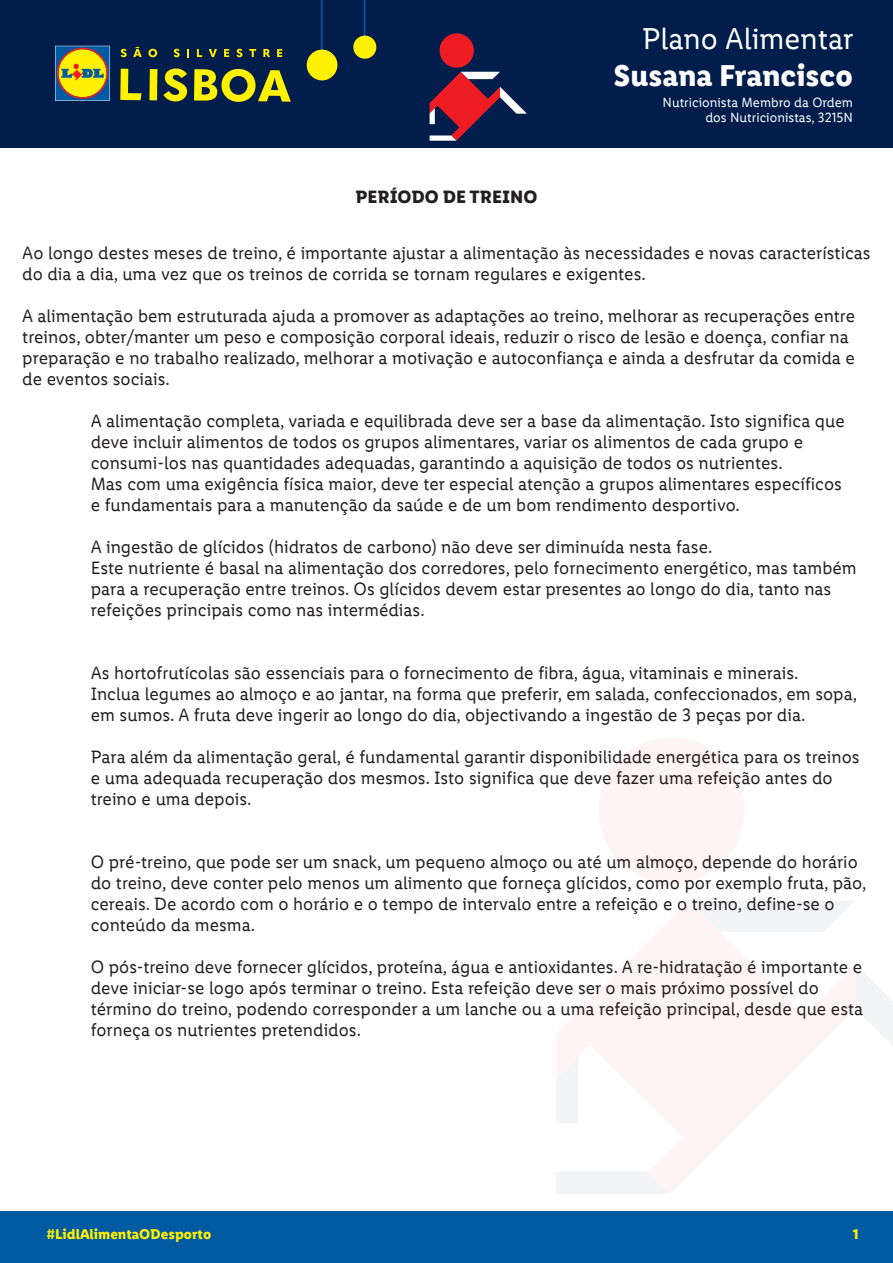
<style>
.page{position:relative;width:893px;height:1263px;background:#fff}
.page>*{position:absolute;margin:0;border:0;box-sizing:border-box;transform-origin:0 0}
.t1{font:700 30.3px "Lidl Font Pro";color:#fff}
.t2{font:30.3px "Lidl Font Pro";color:#fff}
.t3{font:18px/21px "Lidl Font Pro";color:#231f20}
.t4{font:700 18px "Lidl Font Pro";color:#231f20}
.t5{font:700 14.25px "Lidl Font Pro";color:#fff101}
.t6{font:13.5px/15.1px "Lidl Font Pro";color:#fff;text-align:right}
</style>
<div class="page">
<svg style="left:557px;top:902px;width:298px;height:291px"></svg>
<svg style="left:557px;top:1056px;width:21px;height:67px"></svg>
<div style="left:599px;top:737px;width:145px;height:146px;background:#fef4f4;border-radius:50%"></div>
<svg style="left:856px;top:966px;width:37px;height:79px"></svg>
<svg style="left:689px;top:901px;width:166px;height:31px"></svg>
<svg style="left:557px;top:1171px;width:113px;height:22px"></svg>
<div style="left:0;top:0;width:893px;height:148px;background:#001d4b"></div>
<svg style="left:120px;top:69px;width:21px;height:31px"></svg>
<div style="left:149px;top:69px;width:8px;height:31px;background:#fff101"></div>
<svg style="left:163px;top:68px;width:24px;height:34px"></svg>
<svg style="left:194px;top:69px;width:97px;height:33px"></svg>
<svg style="left:121px;top:49px;width:6px;height:8px"></svg>
<svg style="left:133px;top:47px;width:9px;height:10px"></svg>
<svg style="left:148px;top:49px;width:9px;height:8px"></svg>
<svg style="left:174px;top:49px;width:6px;height:8px"></svg>
<svg style="left:187px;top:49px;width:2px;height:8px"></svg>
<svg style="left:197px;top:49px;width:5px;height:8px"></svg>
<svg style="left:209px;top:49px;width:8px;height:8px"></svg>
<svg style="left:224px;top:49px;width:5px;height:8px"></svg>
<svg style="left:236px;top:49px;width:6px;height:8px"></svg>
<svg style="left:249px;top:49px;width:7px;height:8px"></svg>
<svg style="left:263px;top:49px;width:7px;height:8px"></svg>
<svg style="left:277px;top:49px;width:5px;height:8px"></svg>
<svg style="left:55px;top:46px;width:55px;height:55px;background:#9fa247"></svg>
<hr style="left:321px;top:0;width:2px;height:65px;background:#015aa2">
<div style="left:307px;top:50px;width:30px;height:30px;background:#fff101;border-radius:50%"></div>
<hr style="left:364px;top:0;width:1px;height:47px;background:#015aa2">
<div style="left:353px;top:36px;width:23px;height:23px;background:#fff101;border-radius:50%"></div>
<div style="left:440px;top:33px;width:34px;height:35px;background:#ee1d23;border-radius:50%"></div>
<svg style="left:430px;top:72px;width:97px;height:69px"></svg>
<div style="left:0;top:1211px;width:893px;height:52px;background:#015aa2"></div>
<p class="t4" style="left:356px;top:186px;width:183px">PERÍODO DE TREINO</p>
<h1 class="t2" style="left:642px;top:22px;width:213px">Plano Alimentar</h1>
<h1 class="t1" style="left:614px;top:57px;width:241px">Susana Francisco</h1>
<p class="t6" style="left:662px;top:95px;width:192px">Nutricionista Membro da Ordem dos Nutricionistas, 3215N</p>
<p class="t3" style="left:22px;top:243px;width:850px">Ao longo destes meses de treino, é importante ajustar a alimentação às necessidades e novas características do dia a dia, uma vez que os treinos de corrida se tornam regulares e exigentes.</p>
<p class="t3" style="left:22px;top:306px;width:834px">A alimentação bem estruturada ajuda a promover as adaptações ao treino, melhorar as recuperações entre treinos, obter/manter um peso e composição corporal ideais, reduzir o risco de lesão e doença, confiar na preparação e no trabalho realizado, melhorar a motivação e autoconfiança e ainda a desfrutar da comida e de eventos sociais.</p>
<p class="t3" style="left:91px;top:411px;width:756px">A alimentação completa, variada e equilibrada deve ser a base da alimentação. Isto significa que deve incluir alimentos de todos os grupos alimentares, variar os alimentos de cada grupo e consumi-los nas quantidades adequadas, garantindo a aquisição de todos os nutrientes.<br>Mas com uma exigência física maior, deve ter especial atenção a grupos alimentares específicos e fundamentais para a manutenção da saúde e de um bom rendimento desportivo.</p>
<p class="t3" style="left:91px;top:537px;width:767px">A ingestão de glícidos (hidratos de carbono) não deve ser diminuída nesta fase.<br>Este nutriente é basal na alimentação dos corredores, pelo fornecimento energético, mas também para a recuperação entre treinos. Os glícidos devem estar presentes ao longo do dia, tanto nas refeições principais como nas intermédias.</p>
<p class="t3" style="left:91px;top:663px;width:768px">As hortofrutícolas são essenciais para o fornecimento de fibra, água, vitaminais e minerais.<br>Inclua legumes ao almoço e ao jantar, na forma que preferir, em salada, confeccionados, em sopa, em sumos. A fruta deve ingerir ao longo do dia, objectivando a ingestão de 3 peças por dia.</p>
<p class="t3" style="left:91px;top:747px;width:770px">Para além da alimentação geral, é fundamental garantir disponibilidade energética para os treinos e uma adequada recuperação dos mesmos. Isto significa que deve fazer uma refeição antes do treino e uma depois.</p>
<p class="t3" style="left:91px;top:852px;width:777px">O pré-treino, que pode ser um snack, um pequeno almoço ou até um almoço, depende do horário do treino, deve conter pelo menos um alimento que forneça glícidos, como por exemplo fruta, pão, cereais. De acordo com o horário e o tempo de intervalo entre a refeição e o treino, define-se o conteúdo da mesma.</p>
<p class="t3" style="left:91px;top:957px;width:774px">O pós-treino deve fornecer glícidos, proteína, água e antioxidantes. A re-hidratação é importante e deve iniciar-se logo após terminar o treino. Esta refeição deve ser o mais próximo possível do término do treino, podendo corresponder a um lanche ou a uma refeição principal, desde que esta forneça os nutrientes pretendidos.</p>
<p class="t5" style="left:46px;top:1225px;width:166px">#LidlAlimentaODesporto</p>
<p class="t5" style="left:853px;top:1225px;width:7px">1</p>
</div>
